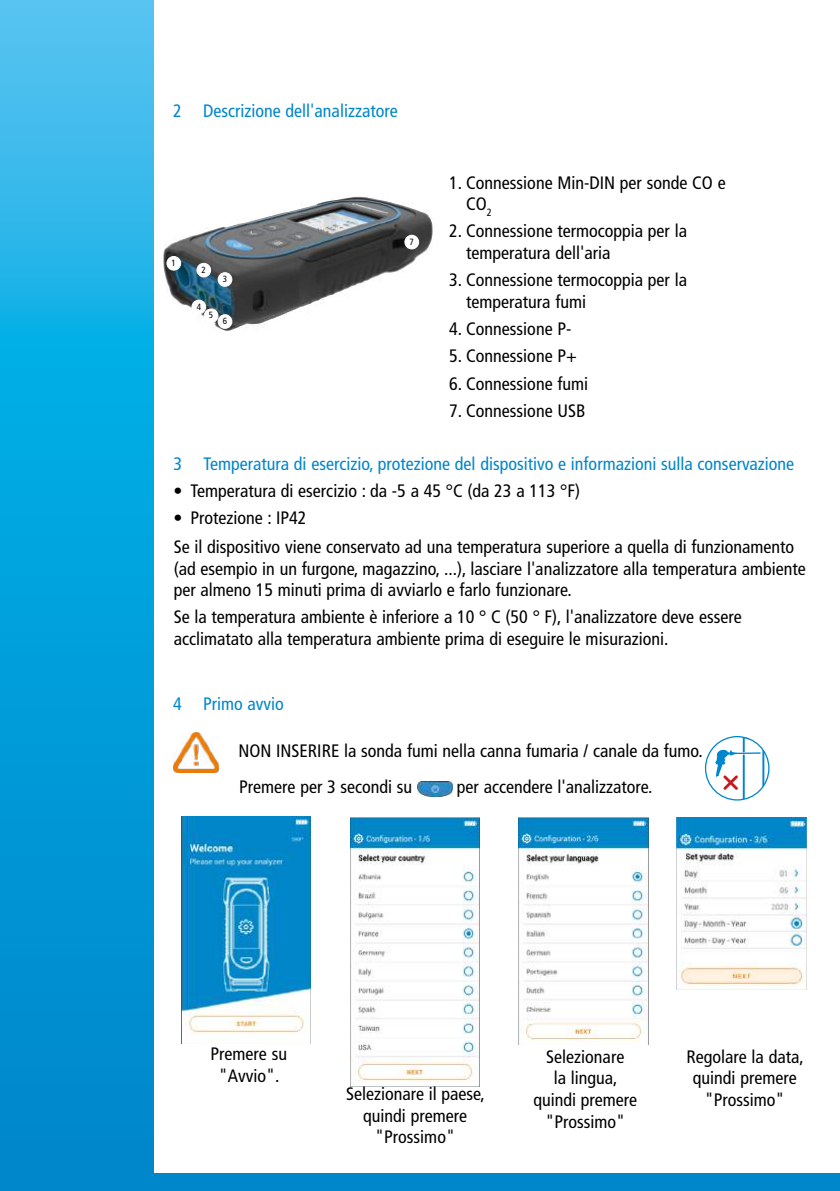
<style>
.page{position:relative;width:840px;height:1191px;background:#fff}
.page>*{position:absolute;margin:0;border:0;box-sizing:border-box;transform-origin:0 0}
.t1{font:condensed 18px/21.6px "Frutiger LT Std";color:#000}
.t2{font:condensed 18px "Frutiger LT Std";color:#0086ca}
.t3{font:condensed 9px "Frutiger LT Std";color:#000}
</style>
<div class="page">
<svg style="left:0;top:0;width:153px;height:1173px;background:#0fa3dd"></svg>
<img style="left:173px;top:732px;width:45px;height:40px">
<img style="left:417px;top:782px;width:35px;height:14px">
<img style="left:181px;top:816px;width:129px;height:227px">
<img style="left:350px;top:818px;width:129px;height:268px">
<img style="left:518px;top:818px;width:130px;height:227px">
<img style="left:676px;top:818px;width:129px;height:171px">
<div style="left:0;top:1173px;width:839px;height:18px;background:#0086ca"></div>
<svg style="left:705px;top:736px;width:63px;height:64px"></svg>
<svg style="left:715px;top:736px;width:49px;height:64px"></svg>
<img style="left:148px;top:178px;width:285px;height:150px">
<div style="left:167px;top:256px;width:13px;height:14px;background:#fff;border-radius:50%"></div>
<div style="left:167px;top:256px;width:14px;height:14px;border:1px solid #fff;border-radius:50%"></div>
<div style="left:197px;top:263px;width:13px;height:14px;background:#fff;border-radius:50%"></div>
<div style="left:196px;top:263px;width:15px;height:14px;border:1px solid #fff;border-radius:50%"></div>
<div style="left:218px;top:273px;width:14px;height:13px;background:#fff;border-radius:50%"></div>
<div style="left:218px;top:272px;width:14px;height:14px;border:1px solid #fff;border-radius:50%"></div>
<div style="left:192px;top:300px;width:13px;height:14px;background:#fff;border-radius:50%"></div>
<div style="left:192px;top:300px;width:14px;height:14px;border:1px solid #fff;border-radius:50%"></div>
<div style="left:204px;top:309px;width:14px;height:13px;background:#fff;border-radius:50%"></div>
<div style="left:204px;top:309px;width:14px;height:14px;border:1px solid #fff;border-radius:50%"></div>
<div style="left:218px;top:315px;width:14px;height:13px;background:#fff;border-radius:50%"></div>
<div style="left:218px;top:314px;width:14px;height:14px;border:1px solid #fff;border-radius:50%"></div>
<div style="left:404px;top:235px;width:14px;height:14px;background:#fff;border-radius:50%"></div>
<div style="left:404px;top:235px;width:14px;height:14px;border:1px solid #fff;border-radius:50%"></div>
<img style="left:148px;top:328px;width:98px;height:22px">
<p class="t2" style="left:173px;top:100px;width:226px">2 Descrizione dell'analizzatore</p>
<p class="t3" style="left:171px;top:257px;width:6px">1</p>
<p class="t3" style="left:201px;top:264px;width:6px">2</p>
<p class="t3" style="left:196px;top:301px;width:6px">4</p>
<p class="t3" style="left:209px;top:310px;width:6px">5</p>
<p class="t3" style="left:223px;top:274px;width:6px">3</p>
<p class="t3" style="left:223px;top:316px;width:6px">6</p>
<p class="t3" style="left:409px;top:236px;width:6px">7</p>
<p class="t1" style="left:466px;top:172px;width:261px;text-indent:-17px">1. Connessione Min-DIN per sonde CO e<br>CO<sub>2</sub></p>
<p class="t1" style="left:466px;top:220px;width:222px;text-indent:-17px">2. Connessione termocoppia per la temperatura dell'aria</p>
<p class="t1" style="left:466px;top:269px;width:222px;text-indent:-17px">3. Connessione termocoppia per la temperatura fumi</p>
<p class="t1" style="left:449px;top:318px;width:124px">4. Connessione P-</p>
<p class="t1" style="left:449px;top:345px;width:129px">5. Connessione P+</p>
<p class="t1" style="left:449px;top:373px;width:140px">6. Connessione fumi</p>
<p class="t1" style="left:449px;top:400px;width:138px">7. Connessione USB</p>
<p class="t2" style="left:173px;top:453px;width:621px">3 Temperatura di esercizio, protezione del dispositivo e informazioni sulla conservazione</p>
<p class="t1" style="left:173px;top:480px;width:408px">• Temperatura di esercizio : da -5 a 45 °C (da 23 a 113 °F)</p>
<p class="t1" style="left:173px;top:504px;width:622px;line-height:28.6px">• Protezione : IP42<br>Se il dispositivo viene conservato ad una temperatura superiore a quella di funzionamento</p>
<p class="t1" style="left:173px;top:557px;width:633px">(ad esempio in un furgone, magazzino, ...), lasciare l'analizzatore alla temperatura ambiente per almeno 15 minuti prima di avviarlo e farlo funzionare.</p>
<p class="t1" style="left:173px;top:606px;width:569px">Se la temperatura ambiente è inferiore a 10 ° C (50 ° F), l'analizzatore deve essere acclimatato alla temperatura ambiente prima di eseguire le misurazioni.</p>
<p class="t3" style="left:211px;top:482px;width:6px">5</p>
<p class="t3" style="left:225px;top:490px;width:6px">6</p>
<p class="t2" style="left:173px;top:693px;width:112px">4 Primo avvio</p>
<p class="t1" style="left:238px;top:733px;width:466px;line-height:36px">NON INSERIRE la sonda fumi nella canna fumaria / canale da fumo.<br>Premere per 3 secondi su</p>
<p class="t1" style="left:456px;top:776px;width:197px">per accendere l'analizzatore.</p>
<p class="t1" style="left:210px;top:1043px;width:78px;text-align:center">Premere su "Avvio".</p>
<p class="t1" style="left:346px;top:1083px;width:140px;text-align:center">Selezionare il paese, quindi premere "Prossimo"</p>
<p class="t1" style="left:533px;top:1045px;width:105px;text-align:center">Selezionare<br>la lingua, quindi premere "Prossimo"</p>
<p class="t1" style="left:686px;top:1045px;width:119px;text-align:center">Regolare la data, quindi premere "Prossimo"</p>
</div>
